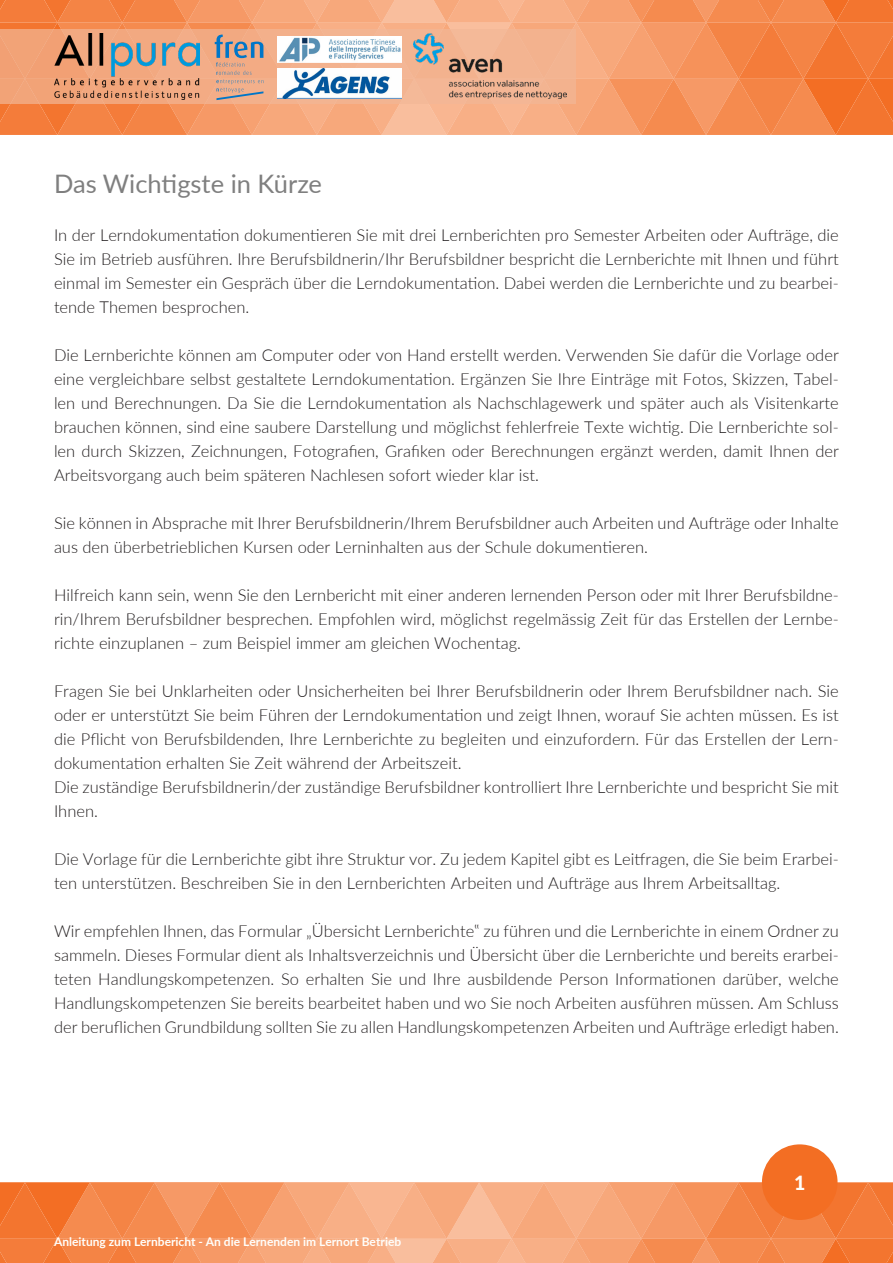
<style>
.page{position:relative;width:893px;height:1263px;background:#fff}
.page>*{position:absolute;margin:0;border:0;box-sizing:border-box;transform-origin:0 0}
.Zwischenüberschrift_1__Ebene{font:25.5px "Lato";color:#7f7f7f}
.t1{font:800 19.5px "Lato";color:#fffefa}
.Fließtextabsätze{font:300 16.5px/24px "Lato";color:#231f20;text-align:justify}
.t2{font:700 12px "Lato";color:#fffefa}
</style>
<div class="page">
<svg style="left:0;top:1182px;width:893px;height:81px;background:#f59763"></svg>
<div style="left:762px;top:1144px;width:75px;height:76px;background:#f36e23;border-radius:50%"></div>
<svg style="left:0;top:0;width:893px;height:135px;background:#f19969"></svg>
<img style="left:277px;top:36px;width:125px;height:27px">
<img style="left:277px;top:68px;width:125px;height:30px">
<img style="left:54px;top:34px;width:146px;height:65px">
<p class="Zwischenüberschrift_1__Ebene" style="left:54px;top:165px;width:270px">Das Wichtigste in Kürze</p>
<p class="Fließtextabsätze" style="left:54px;top:222px;width:786px">In der Lerndokumentation dokumentieren Sie mit drei Lernberichten pro Semester Arbeiten oder Aufträge, die Sie im Betrieb ausführen. Ihre Berufsbildnerin/Ihr Berufsbildner bespricht die Lernberichte mit Ihnen und führt einmal im Semester ein Gespräch über die Lerndokumentation. Dabei werden die Lernberichte und zu bearbei&shy;tende Themen besprochen.</p>
<p class="Fließtextabsätze" style="left:54px;top:342px;width:786px">Die Lernberichte können am Computer oder von Hand erstellt werden. Verwenden Sie dafür die Vorlage oder eine vergleichbare selbst gestaltete Lerndokumentation. Ergänzen Sie Ihre Einträge mit Fotos, Skizzen, Tabel&shy;len und Berechnungen. Da Sie die Lerndokumentation als Nachschlagewerk und später auch als Visitenkarte brauchen können, sind eine saubere Darstellung und möglichst fehlerfreie Texte wichtig. Die Lernberichte sol&shy;len durch Skizzen, Zeichnungen, Fotografien, Grafiken oder Berechnungen ergänzt werden, damit Ihnen der Arbeitsvorgang auch beim späteren Nachlesen sofort wieder klar ist.</p>
<p class="Fließtextabsätze" style="left:54px;top:510px;width:786px">Sie können in Absprache mit Ihrer Berufsbildnerin/Ihrem Berufsbildner auch Arbeiten und Aufträge oder Inhalte aus den überbetrieblichen Kursen oder Lerninhalten aus der Schule dokumentieren.</p>
<p class="Fließtextabsätze" style="left:54px;top:582px;width:786px">Hilfreich kann sein, wenn Sie den Lernbericht mit einer anderen lernenden Person oder mit Ihrer Berufsbildne&shy;rin/Ihrem Berufsbildner besprechen. Empfohlen wird, möglichst regelmässig Zeit für das Erstellen der Lernbe&shy;richte einzuplanen – zum Beispiel immer am gleichen Wochentag.</p>
<p class="Fließtextabsätze" style="left:54px;top:678px;width:786px">Fragen Sie bei Unklarheiten oder Unsicherheiten bei Ihrer Berufsbildnerin oder Ihrem Berufsbildner nach. Sie oder er unterstützt Sie beim Führen der Lerndokumentation und zeigt Ihnen, worauf Sie achten müssen. Es ist die Pflicht von Berufsbildenden, Ihre Lernberichte zu begleiten und einzufordern. Für das Erstellen der Lern&shy;dokumentation erhalten Sie Zeit während der Arbeitszeit.</p>
<p class="Fließtextabsätze" style="left:54px;top:774px;width:786px">Die zuständige Berufsbildnerin/der zuständige Berufsbildner kontrolliert Ihre Lernberichte und bespricht Sie mit<br>Ihnen.</p>
<p class="Fließtextabsätze" style="left:54px;top:846px;width:786px">Die Vorlage für die Lernberichte gibt ihre Struktur vor. Zu jedem Kapitel gibt es Leitfragen, die Sie beim Erarbei&shy;ten unterstützen. Beschreiben Sie in den Lernberichten Arbeiten und Aufträge aus Ihrem Arbeitsalltag.</p>
<p class="Fließtextabsätze" style="left:54px;top:918px;width:786px">Wir empfehlen Ihnen, das Formular „Übersicht Lernberichte‟ zu führen und die Lernberichte in einem Ordner zu sammeln. Dieses Formular dient als Inhaltsverzeichnis und Übersicht über die Lernberichte und bereits erarbei&shy;teten Handlungskompetenzen. So erhalten Sie und Ihre ausbildende Person Informationen darüber, welche Handlungskompetenzen Sie bereits bearbeitet haben und wo Sie noch Arbeiten ausführen müssen. Am Schluss der beruflichen Grundbildung sollten Sie zu allen Handlungskompetenzen Arbeiten und Aufträge erledigt haben.</p>
<p class="t2" style="left:54px;top:1233px;width:349px">Anleitung zum Lernbericht - An die Lernenden im Lernort Betrieb</p>
<p class="t1" style="left:794px;top:1168px;width:13px">1</p>
</div>
